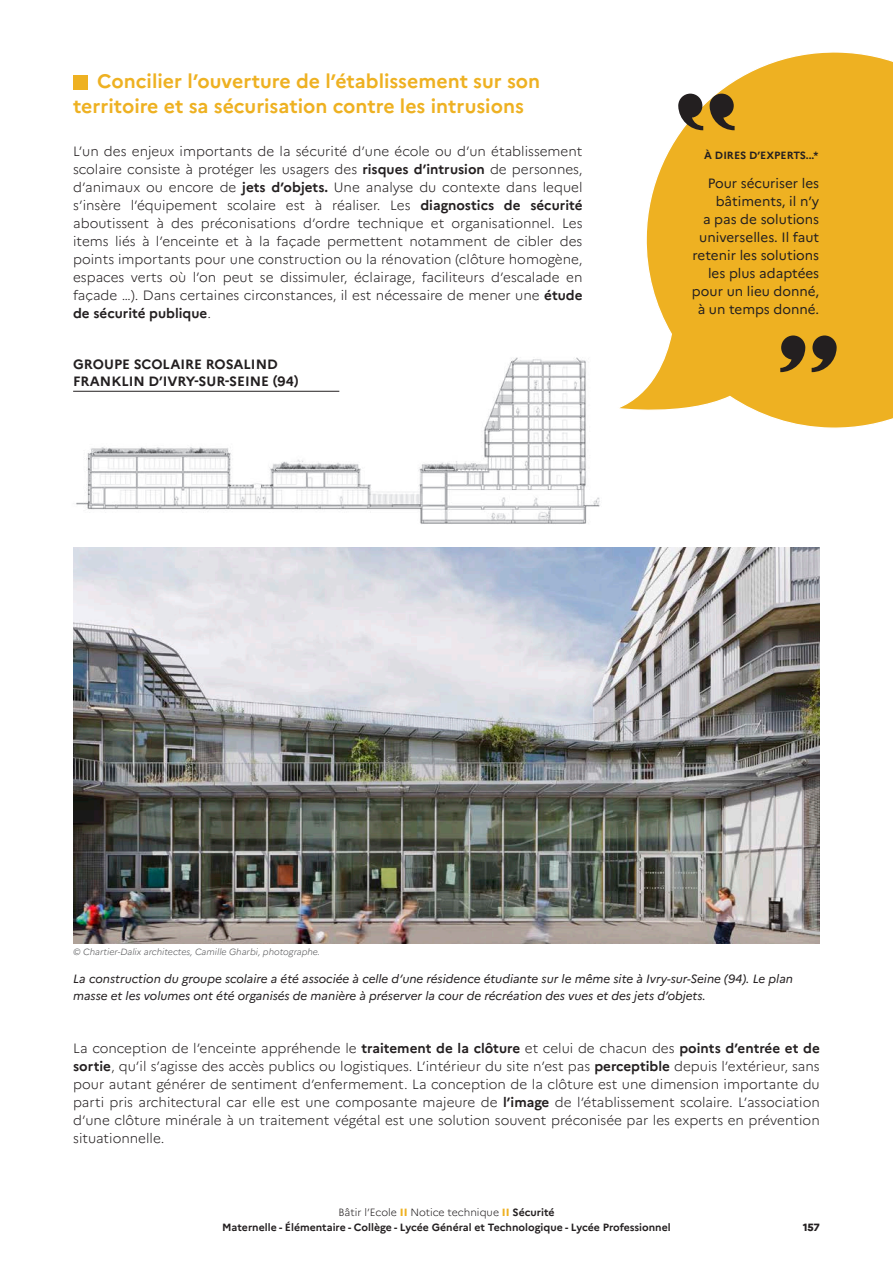
<style>
.page{position:relative;width:893px;height:1263px;background:#fff}
.page>*{position:absolute;margin:0;border:0;box-sizing:border-box;transform-origin:0 0}
.t1{font:700 19.5px/25.5px "Marianne";color:#eeb122}
.t2{font:300 13.5px/18px "Marianne";color:#231f20;text-align:justify}
.t3{font:13.5px/18px "Marianne";color:#231f20;text-align:right}
.t4{font:700 13.5px/16.8px "Marianne";color:#231f20}
.t5{font:italic 12px/16.5px "Marianne";color:#231f20}
.t6{font:700 10.5px/15px "Marianne";color:#231f20;text-align:center}
.t7{font:800 10.5px "Marianne";color:#231f20}
.t8{font:italic 300 9px "Marianne";color:#57585a}
.s1{font-weight:700}
.s2{font-weight:300}
.s3{font-weight:800;color:#eeb122}
</style>
<div class="page">
<img style="left:73px;top:357px;width:527px;height:167px">
<svg style="left:619px;top:52px;width:274px;height:376px"></svg>
<svg style="left:678px;top:94px;width:25px;height:36px"></svg>
<svg style="left:710px;top:94px;width:25px;height:36px"></svg>
<svg style="left:812px;top:335px;width:25px;height:37px"></svg>
<svg style="left:780px;top:335px;width:25px;height:37px"></svg>
<div style="left:73px;top:75px;width:15px;height:15px;background:#eeb122"></div>
<hr style="left:73px;top:391px;width:266px;height:1px;background:#231f20">
<img style="left:73px;top:547px;width:747px;height:396px">
<p class="t1" style="left:73px;top:68px;width:469px;text-indent:24px">Concilier l’ouverture de l’établissement sur son territoire et sa sécurisation contre les intrusions</p>
<p class="t2" style="left:73px;top:142px;width:511px">L’un des enjeux importants de la sécurité d’une école ou d’un établissement scolaire consiste à protéger les usagers des <span class="s1">risques d’intrusion</span> de personnes, d’animaux ou encore de <span class="s1">jets d’objets.</span> Une analyse du contexte dans lequel s’insère l’équipement scolaire est à réaliser. Les <span class="s1">diagnostics de sécurité </span>aboutissent à des préconisations d’ordre technique et organisationnel. Les items liés à l’enceinte et à la façade permettent notamment de cibler des points importants pour une construction ou la rénovation (clôture homogène, espaces verts où l’on peut se dissimuler, éclairage, faciliteurs d’escalade en façade …). Dans certaines circonstances, il est nécessaire de mener une <span class="s1">étude de sécurité publique</span>.</p>
<p class="t4" style="left:73px;top:356px;width:227px">GROUPE SCOLAIRE ROSALIND<br>FRANKLIN D’IVRY-SUR-SEINE (94)</p>
<p class="t6" style="left:704px;top:147px;width:116px">À DIRES D’EXPERTS...*</p>
<p class="t3" style="left:692px;top:174px;width:129px">Pour sécuriser les bâtiments, il n’y<br>a pas de solutions universelles. Il faut retenir les solutions les plus adaptées pour un lieu donné, à un temps donné.</p>
<p class="t8" style="left:73px;top:947px;width:249px">© Chartier-Dalix architectes, Camille Gharbi, photographe.</p>
<p class="t5" style="left:73px;top:971px;width:721px">La construction du groupe scolaire a été associée à celle d’une résidence étudiante sur le même site à Ivry-sur-Seine (94). Le plan masse et les volumes ont été organisés de manière à préserver la cour de récréation des vues et des jets d’objets.</p>
<p class="t2" style="left:73px;top:1039px;width:748px">La conception de l’enceinte appréhende le <span class="s1">traitement de la clôture</span> et celui de chacun des <span class="s1">points d’entrée et de sortie</span>, qu’il s’agisse des accès publics ou logistiques. L’intérieur du site n’est pas <span class="s1">perceptible</span> depuis l’extérieur, sans pour autant générer de sentiment d’enfermement. La conception de la clôture est une dimension importante du parti pris architectural car elle est une composante majeure de <span class="s1">l’image</span> de l’établissement scolaire. L’association d’une clôture minérale à un traitement végétal est une solution souvent préconisée par les experts en prévention situationnelle.</p>
<p class="t6" style="left:222px;top:1205px;width:450px"><span class="s2">Bâtir l’Ecole</span> <span class="s3">II</span> <span class="s2">Notice technique</span> <span class="s3">II</span> Sécurité<br>Maternelle - Élémentaire - Collège - Lycée Général et Technologique - Lycée Professionnel</p>
<p class="t7" style="left:803px;top:1221px;width:19px">157</p>
</div>
